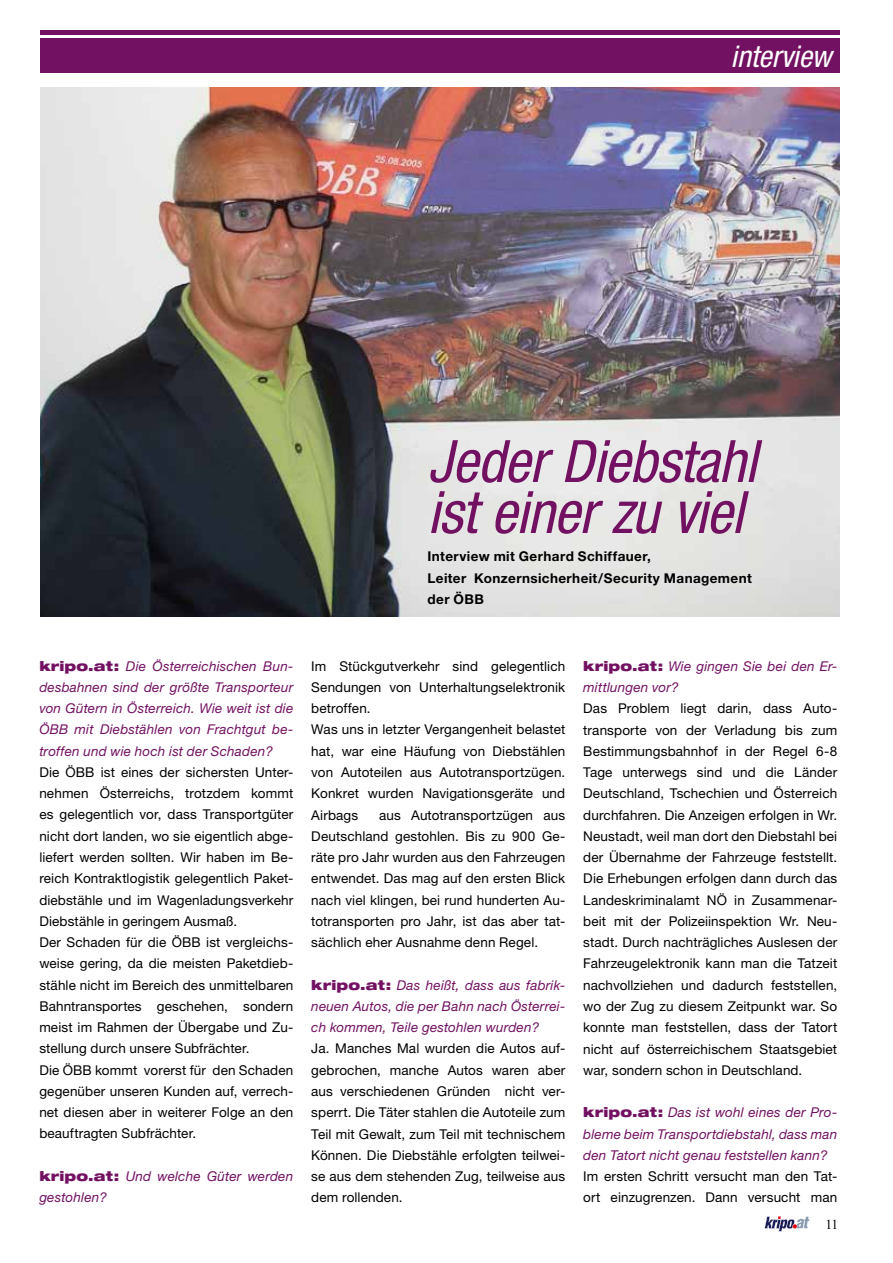
<style>
.page{position:relative;width:893px;height:1263px;background:#fff}
.page>*{position:absolute;margin:0;border:0;box-sizing:border-box;transform-origin:0 0}
.t1{font:italic condensed 58.5px/51px "Helvetica Neue";letter-spacing:-.01em;color:#721162}
.t2{font:italic condensed 30px "Helvetica Neue";letter-spacing:-.005em;color:#fff}
.t3{font:13.5px/21.3px "Helvetica Neue";letter-spacing:.01em;color:#000}
.t4{font:italic 13.5px/21.3px "Helvetica Neue";letter-spacing:.015em;color:#721162;text-align:justify}
.t5{font:700 13.5px/21px "Helvetica Neue";letter-spacing:.03em;color:#000}
.t6{font:13.5px "Times New Roman";color:#000}
.s1{font-weight:900;font-style:normal;font-stretch:expanded}
</style>
<div class="page">
<hr style="left:40px;top:30px;width:800px;height:4px;background:#721162">
<div style="left:40px;top:38px;width:800px;height:34px;background:#721162"></div>
<svg style="left:764px;top:1216px;width:46px;height:15px"></svg>
<img style="left:40px;top:87px;width:800px;height:530px">
<h2 class="t2" style="left:731px;top:39px;width:102px">interview</h2>
<h1 class="t1" style="left:428px;top:435px;width:331px">Jeder Diebstahl ist einer zu viel</h1>
<p class="t5" style="left:428px;top:546px;width:326px">Interview mit Gerhard Schiffauer,<br>Leiter Konzernsicherheit/Security Management der ÖBB</p>
<p class="t4" style="left:39px;top:655px;width:255px"><span class="s1">kripo.at:</span> Die Österreichischen Bun&shy;desbahnen sind der größte Transporteur von Gütern in Österreich. Wie weit ist die ÖBB mit Diebstählen von Frachtgut be&shy;troffen und wie hoch ist der Schaden?</p>
<p class="t3" style="left:39px;top:761px;width:255px">Die ÖBB ist eines der sichersten Unter&shy;nehmen Österreichs, trotzdem kommt es gelegentlich vor, dass Transportgüter nicht dort landen, wo sie eigentlich abge&shy;liefert werden sollten. Wir haben im Be&shy;reich Kontraktlogistik gelegentlich Paket&shy;diebstähle und im Wagenladungsverkehr Diebstähle in geringem Ausmaß.<br>Der Schaden für die ÖBB ist vergleichs&shy;weise gering, da die meisten Paketdieb&shy;stähle nicht im Bereich des unmittelbaren Bahntransportes geschehen, sondern meist im Rahmen der Übergabe und Zu&shy;stellung durch unsere Subfrächter.<br>Die ÖBB kommt vorerst für den Schaden gegenüber unseren Kunden auf, verrech&shy;net diesen aber in weiterer Folge an den beauftragten Subfrächter.</p>
<p class="t4" style="left:39px;top:1165px;width:255px"><span class="s1">kripo.at:</span> Und welche Güter werden gestohlen?</p>
<p class="t3" style="left:311px;top:655px;width:255px">Im Stückgutverkehr sind gelegentlich<br>Sendungen von Unterhaltungselektronik betroffen.<br>Was uns in letzter Vergangenheit belastet hat, war eine Häufung von Diebstählen von Autoteilen aus Autotransportzügen.<br>Konkret wurden Navigationsgeräte und<br>Airbags</p>
<p class="t3" style="left:311px;top:804px;width:255px;text-align:justify;text-indent:68px">aus Autotransportzügen aus Deutschland gestohlen. Bis zu 900 Ge&shy;räte pro Jahr wurden aus den Fahrzeugen entwendet. Das mag auf den ersten Blick nach viel klingen, bei rund hunderten Au&shy;totransporten pro Jahr, ist das aber tat&shy;sächlich eher Ausnahme denn Regel.</p>
<p class="t4" style="left:311px;top:974px;width:255px"><span class="s1">kripo.at:</span> Das heißt, dass aus fabrik&shy;neuen Autos, die per Bahn nach Österrei&shy;ch kommen, Teile gestohlen wurden?</p>
<p class="t3" style="left:311px;top:1038px;width:255px;text-align:justify">Ja. Manches Mal wurden die Autos auf&shy;gebrochen, manche Autos waren aber aus verschiedenen Gründen nicht ver&shy;sperrt. Die Täter stahlen die Autoteile zum Teil mit Gewalt, zum Teil mit technischem Können. Die Diebstähle erfolgten teilwei&shy;se aus dem stehenden Zug, teilweise aus dem rollenden.</p>
<p class="t4" style="left:583px;top:655px;width:255px"><span class="s1">kripo.at:</span> Wie gingen Sie bei den Er&shy;mittlungen vor?</p>
<p class="t3" style="left:583px;top:698px;width:255px;text-align:justify">Das Problem liegt darin, dass Auto&shy;transporte von der Verladung bis zum Bestimmungsbahnhof in der Regel 6-8<br>Tage unterwegs sind und die Länder Deutschland, Tschechien und Österreich durchfahren. Die Anzeigen erfolgen in Wr.<br>Neustadt, weil man dort den Diebstahl bei der Übernahme der Fahrzeuge feststellt.<br>Die Erhebungen erfolgen dann durch das Landeskriminalamt NÖ in Zusammenar&shy;beit mit der Polizeiinspektion Wr. Neu&shy;stadt. Durch nachträgliches Auslesen der Fahrzeugelektronik kann man die Tatzeit nachvollziehen und dadurch feststellen, wo der Zug zu diesem Zeitpunkt war. So konnte man feststellen, dass der Tatort nicht auf österreichischem Staatsgebiet war, sondern schon in Deutschland.</p>
<p class="t4" style="left:583px;top:1102px;width:255px"><span class="s1">kripo.at:</span> Das ist wohl eines der Pro&shy;bleme beim Transportdiebstahl, dass man den Tatort nicht genau feststellen kann?</p>
<p class="t3" style="left:583px;top:1165px;width:255px">Im ersten Schritt versucht man den Tat&shy;ort einzugrenzen. Dann versucht man</p>
<p class="t6" style="left:825px;top:1215px;width:15px">11</p>
</div>
